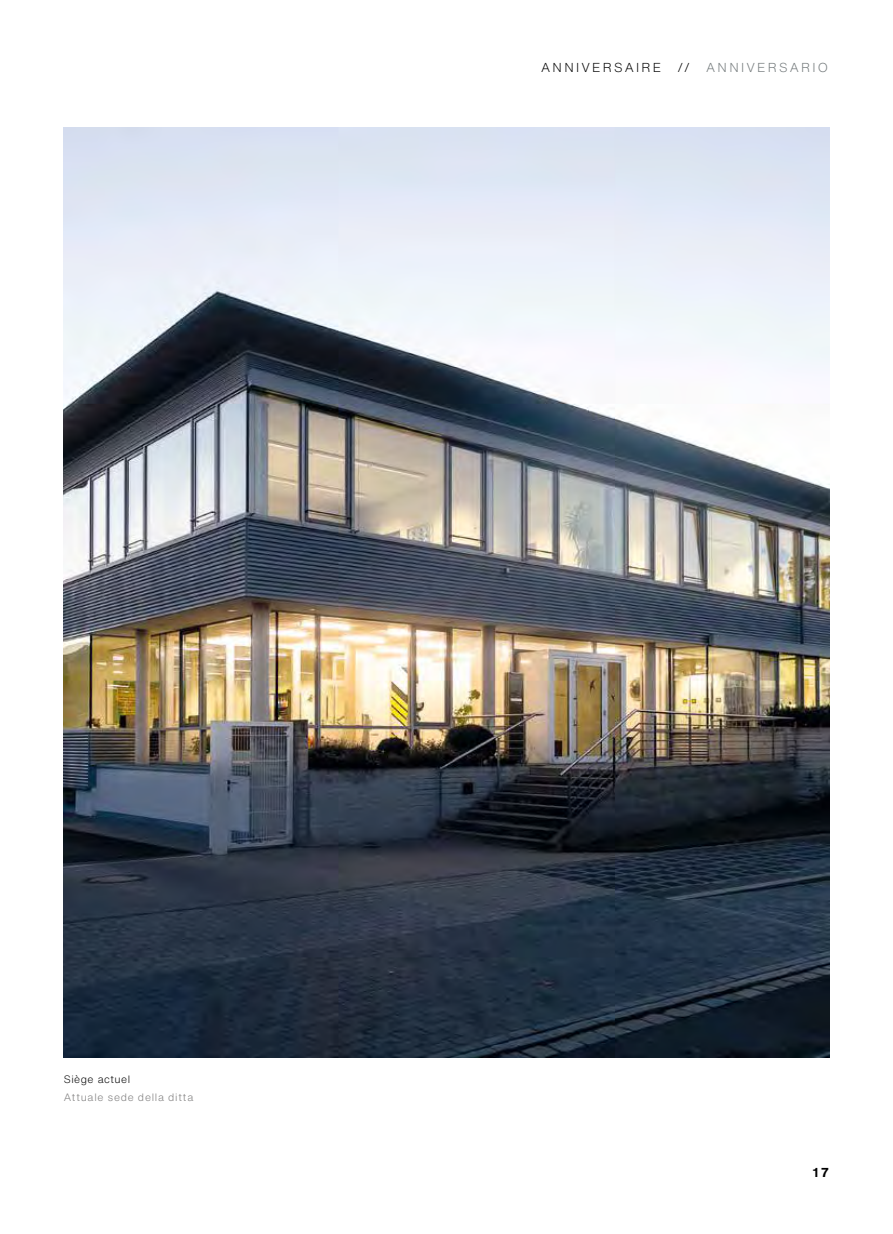
<style>
.page{position:relative;width:893px;height:1234px;background:#fff}
.page>*{position:absolute;margin:0;border:0;box-sizing:border-box;transform-origin:0 0}
.t1{font:300 12.75px "Helvetica Now Text";letter-spacing:.175em;color:#000}
.t2{font:300 12.75px "Helvetica Now Text";letter-spacing:.175em;color:#72787a}
.t3{font:700 12.75px "Helvetica Now Text";color:#000}
.t4{font:300 10.5px "Helvetica Now Text";letter-spacing:.07em;color:#7c7b7b}
.t5{font:300 10.5px "Helvetica Now Text";letter-spacing:.045em;color:#000}
</style>
<div class="page">
<img style="left:64px;top:128px;width:765px;height:928px">
<p class="t1" style="left:541px;top:58px;width:122px">ANNIVERSAIRE</p>
<p class="t1" style="left:678px;top:58px;width:14px">//</p>
<p class="t2" style="left:706px;top:58px;width:123px">ANNIVERSARIO</p>
<p class="t5" style="left:64px;top:1071px;width:68px">Siège actuel</p>
<p class="t4" style="left:64px;top:1089px;width:131px">Attuale sede della ditta</p>
<p class="t3" style="left:813px;top:1162px;width:18px">17</p>
</div>
